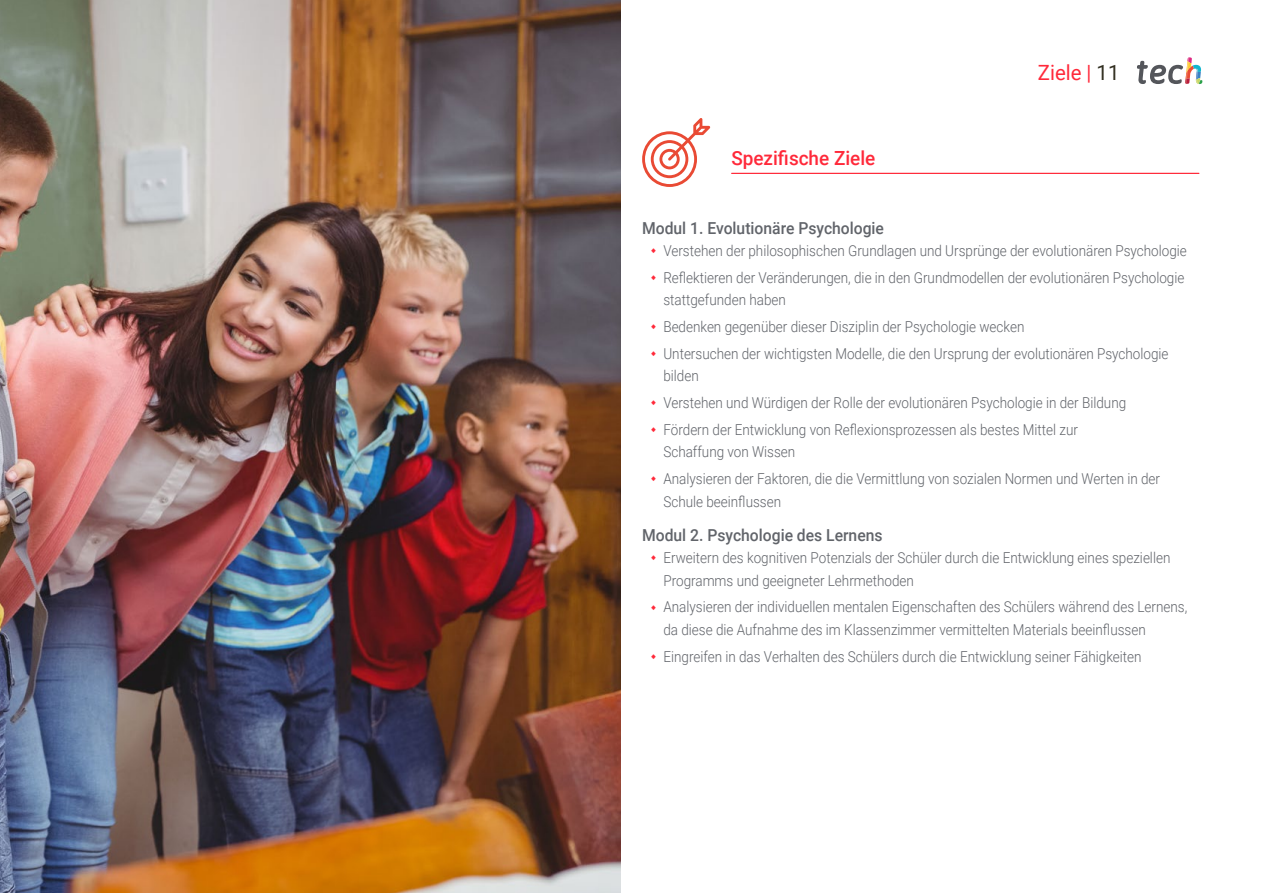
<style>
.page{position:relative;width:1263px;height:893px;background:#fff}
.page>*{position:absolute;margin:0;border:0;box-sizing:border-box;transform-origin:0 0}
.t1{font:21px "Roboto";color:#ff293a}
.t2{font:500 19.5px "Roboto";color:#ff293a}
.t3{font:500 16.5px "Roboto";color:#61646a;scale:.95 1}
.t4{font:300 15px/26.7px "Roboto";color:#61646a;scale:.9 1}
.s1{color:#312e20}
</style>
<div class="page">
<svg style="left:642px;top:118px;width:68px;height:69px"></svg>
<hr style="left:731px;top:173px;width:468px;height:1px;background:#ff293a">
<img style="left:0;top:0;width:621px;height:893px">
<svg style="left:1137px;top:57px;width:65px;height:27px"></svg>
<h2 class="t2" style="left:731px;top:144px;width:145px">Spezifische Ziele</h2>
<h1 class="t1" style="left:1038px;top:57px;width:83px">Ziele | <span class="s1">11</span></h1>
<p class="t3" style="left:642px;top:216px;width:256px">Modul 1. Evolutionäre Psychologie</p>
<p class="t4" style="left:663px;top:237px;width:583px">Verstehen der philosophischen Grundlagen und Ursprünge der evolutionären Psychologie<br>Reflektieren der Veränderungen, die in den Grundmodellen der evolutionären Psychologie</p>
<p class="t4" style="left:663px;top:286px;width:563px">stattgefunden haben<br>Bedenken gegenüber dieser Disziplin der Psychologie wecken<br>Untersuchen der wichtigsten Modelle, die den Ursprung der evolutionären Psychologie</p>
<p class="t4" style="left:663px;top:362px;width:516px">bilden<br>Verstehen und Würdigen der Rolle der evolutionären Psychologie in der Bildung<br>Fördern der Entwicklung von Reflexionsprozessen als bestes Mittel zur</p>
<p class="t4" style="left:663px;top:438px;width:553px">Schaffung von Wissen<br>Analysieren der Faktoren, die die Vermittlung von sozialen Normen und Werten in der</p>
<p class="t4" style="left:663px;top:487px;width:132px">Schule beeinflussen</p>
<p class="t3" style="left:642px;top:523px;width:255px">Modul 2. Psychologie des Lernens</p>
<p class="t4" style="left:663px;top:546px;width:565px;line-height:22.5px">Erweitern des kognitiven Potenzials der Schüler durch die Entwicklung eines speziellen<br>Programms und geeigneter Lehrmethoden</p>
<p class="t4" style="left:663px;top:595px;width:584px;line-height:22.5px">Analysieren der individuellen mentalen Eigenschaften des Schülers während des Lernens, da diese die Aufnahme des im Klassenzimmer vermittelten Materials beeinflussen</p>
<p class="t4" style="left:663px;top:642px;width:533px">Eingreifen in das Verhalten des Schülers durch die Entwicklung seiner Fähigkeiten</p>
</div>
